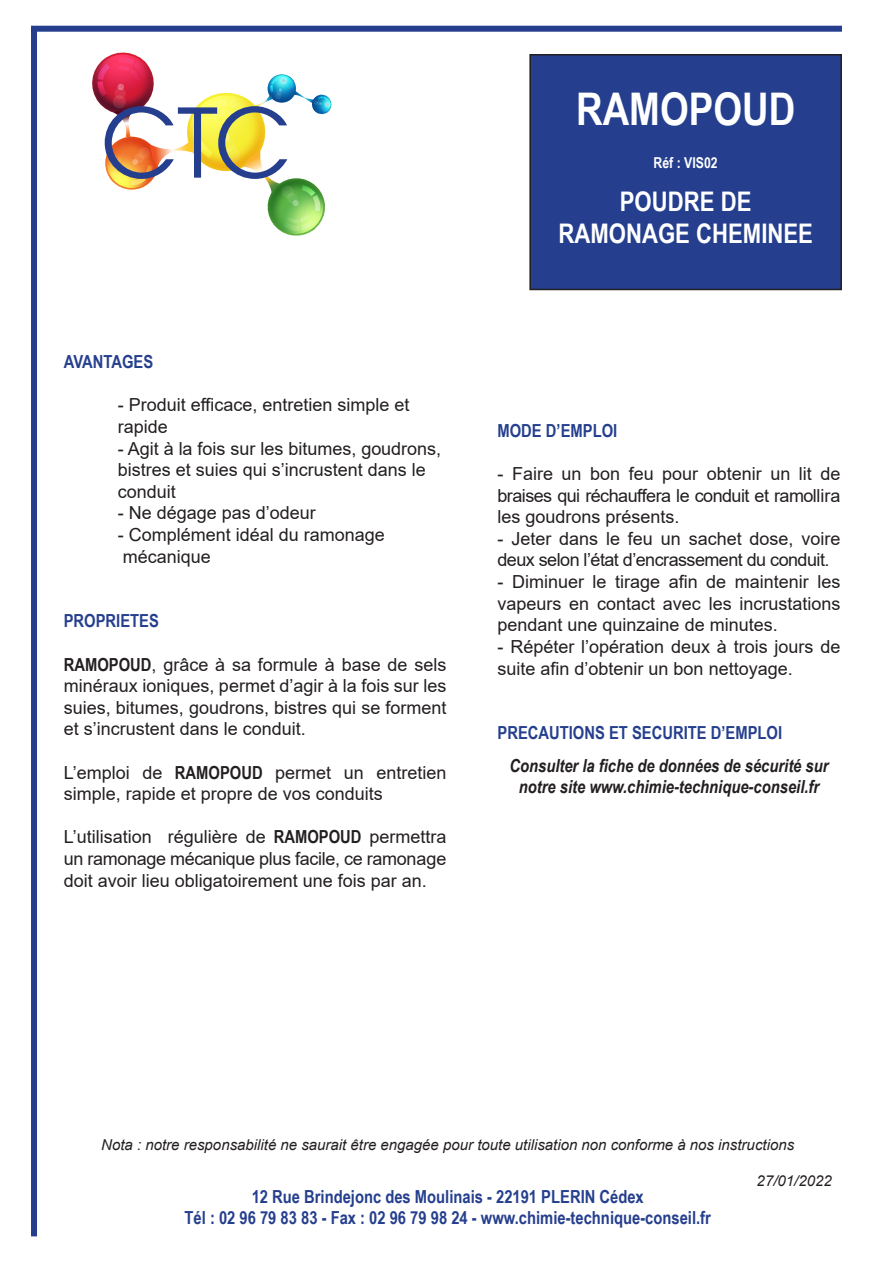
<style>
.page{position:relative;width:893px;height:1263px;background:#fff}
.page>*{position:absolute;margin:0;border:0;box-sizing:border-box;transform-origin:0 0}
.t1{font:700 45px "Arial Narrow";color:#fff}
.t2{font:700 27px "Arial Narrow";color:#fff}
.t3{font:18px/21.6px "Arial";color:#231f20;text-align:justify}
.t4{font:700 18px "Arial Narrow";color:#253f8e}
.t5{font:italic 700 18px/21.6px "Arial Narrow";color:#231f20;text-align:center}
.t6{font:18px/21.6px "Arial";letter-spacing:-.03em;color:#231f20}
.t7{font:italic 15px "Arial";color:#231f20}
.t8{font:700 15px "Arial Narrow";color:#fff}
.s1{font-family:"Arial Narrow";font-weight:700}
</style>
<div class="page">
<div style="left:530px;top:55px;width:311px;height:234px;background:#253f8e"></div>
<div style="left:529px;top:54px;width:313px;height:236px;border:2px solid #231f20"></div>
<div style="left:31px;top:26px;width:811px;height:6px;background:#253f8e"></div>
<div style="left:31px;top:29px;width:6px;height:1207px;background:#253f8e"></div>
<img style="left:92px;top:52px;width:240px;height:184px">
<p class="t4" style="left:64px;top:348px;width:91px">AVANTAGES</p>
<p class="t3" style="left:118px;top:394px;width:293px">- Produit efficace, entretien simple et</p>
<p class="t3" style="left:118px;top:416px;width:52px">rapide</p>
<p class="t3" style="left:118px;top:437px;width:325px;text-align:left">- Agit à la fois sur les bitumes, goudrons, bistres et suies qui s’incrustent dans le conduit</p>
<p class="t3" style="left:118px;top:502px;width:200px">- Ne dégage pas d’odeur</p>
<p class="t3" style="left:118px;top:524px;width:269px">- Complément idéal du ramonage</p>
<p class="t3" style="left:123px;top:545px;width:90px">mécanique</p>
<p class="t4" style="left:64px;top:607px;width:97px">PROPRIETES</p>
<p class="t3" style="left:64px;top:653px;width:384px"><span class="s1">RAMOPOUD</span>, grâce à sa formule à base de sels minéraux ioniques, permet d’agir à la fois sur les suies, bitumes, goudrons, bistres qui se forment et s’incrustent dans le conduit.</p>
<p class="t3" style="left:64px;top:761px;width:384px">L’emploi de <span class="s1">RAMOPOUD</span> permet un entretien simple, rapide et propre de vos conduits</p>
<p class="t3" style="left:64px;top:826px;width:384px">L’utilisation régulière de <span class="s1">RAMOPOUD</span> permettra un ramonage mécanique plus facile, ce ramonage doit avoir lieu obligatoirement une fois par an.</p>
<p class="t1" style="left:576px;top:75px;width:221px">RAMOPOUD</p>
<p class="t8" style="left:654px;top:151px;width:66px">Réf : VIS02</p>
<p class="t2" style="left:620px;top:181px;width:133px">POUDRE DE</p>
<p class="t2" style="left:558px;top:213px;width:256px">RAMONAGE CHEMINEE</p>
<p class="t4" style="left:497px;top:417px;width:121px">MODE D’EMPLOI</p>
<p class="t3" style="left:497px;top:463px;width:344px">- Faire un bon feu pour obtenir un lit de braises qui réchauffera le conduit et ramollira les goudrons présents.</p>
<p class="t6" style="left:497px;top:528px;width:344px">- Jeter dans le feu un sachet dose, voire deux selon l’état d’encrassement du conduit.</p>
<p class="t3" style="left:497px;top:571px;width:344px">- Diminuer le tirage afin de maintenir les vapeurs en contact avec les incrustations pendant une quinzaine de minutes.</p>
<p class="t3" style="left:497px;top:636px;width:344px">- Répéter l’opération deux à trois jours de suite afin d’obtenir un bon nettoyage.</p>
<p class="t4" style="left:497px;top:719px;width:286px">PRECAUTIONS ET SECURITE D’EMPLOI</p>
<p class="t5" style="left:509px;top:754px;width:321px">Consulter la fiche de données de sécurité sur notre site www.chimie-technique-conseil.fr</p>
<p class="t7" style="left:101px;top:1134px;width:694px">Nota : notre responsabilité ne saurait être engagée pour toute utilisation non conforme à nos instructions</p>
<p class="t7" style="left:757px;top:1170px;width:77px">27/01/2022</p>
<p class="t4" style="left:252px;top:1183px;width:394px">12 Rue Brindejonc des Moulinais - 22191 PLERIN Cédex</p>
<p class="t4" style="left:185px;top:1204px;width:528px">Tél : 02 96 79 83 83 - Fax : 02 96 79 98 24 - www.chimie-technique-conseil.fr</p>
</div>
